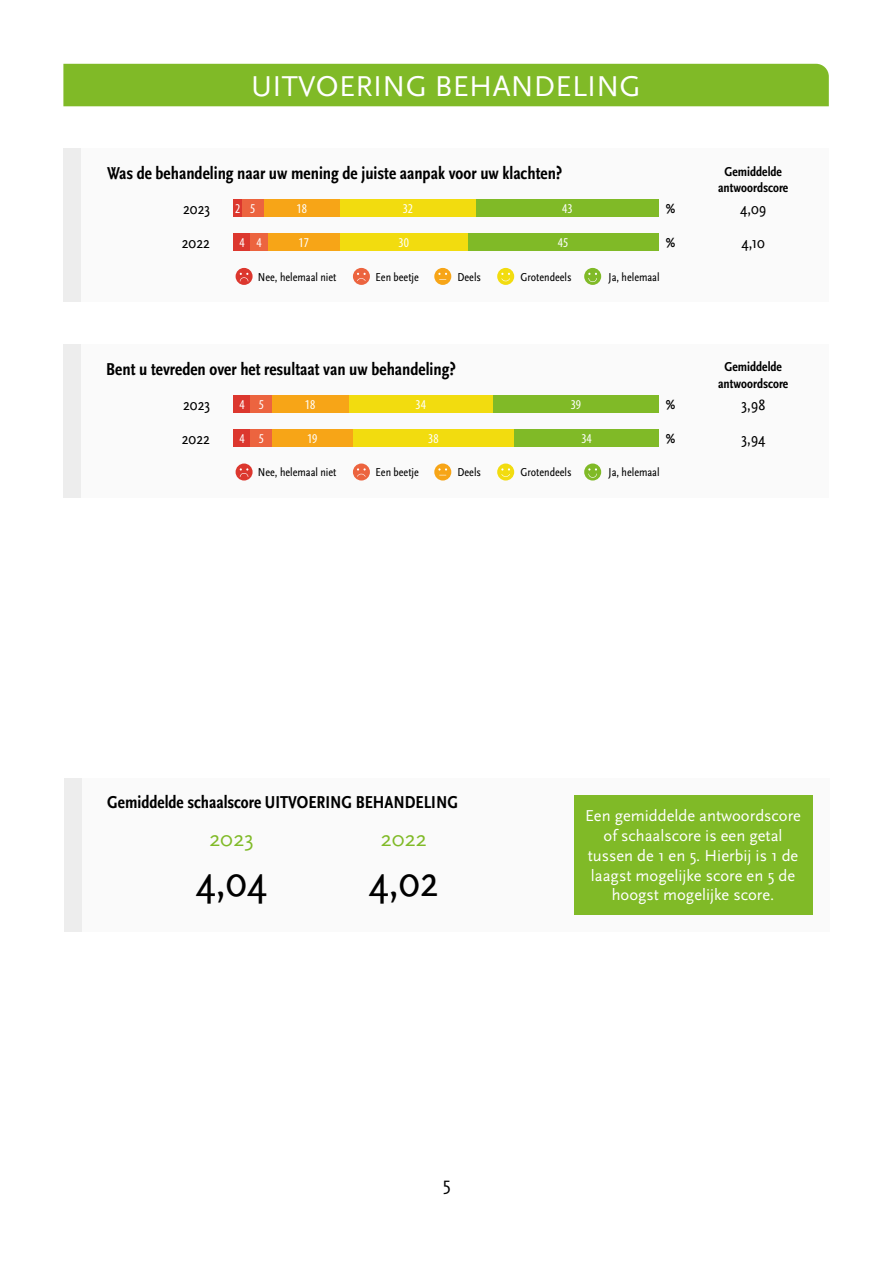
<style>
.page{position:relative;width:893px;height:1263px;background:#fff}
.page>*{position:absolute;margin:0;border:0;box-sizing:border-box;transform-origin:0 0}
.t1{font:condensed 45px "Scala Sans Pro";color:#000}
.t2{font:30px "Scala Sans Pro";letter-spacing:.01em;color:#fff}
.t3{font:22.5px "Scala Sans Pro";color:#80ba27}
.t4{font:19.5px "Scala Sans Pro";color:#000}
.t5{font:700 condensed 18px "Scala Sans Pro";color:#000}
.t6{font:16.5px/19.8px "Scala Sans Pro";color:#fff;text-align:center}
.t7{font:condensed 16.5px "Scala Sans Pro";color:#000}
.t8{font:700 condensed 13.5px/16.2px "Scala Sans Pro";color:#000;text-align:center}
.t9{font:condensed 13.5px "Myriad Pro";color:#fff}
.t10{font:condensed 12px "Scala Sans Pro";color:#000}
</style>
<div class="page">
<div style="left:63px;top:64px;width:766px;height:42px;background:#80ba27"></div>
<div style="left:64px;top:778px;width:766px;height:153px;background:#fafafa"></div>
<div style="left:64px;top:914px;width:17px;height:17px;background:#ededed"></div>
<div style="left:64px;top:778px;width:17px;height:17px;background:#ededed"></div>
<div style="left:64px;top:795px;width:17px;height:17px;background:#ededed"></div>
<div style="left:64px;top:812px;width:17px;height:17px;background:#ededed"></div>
<div style="left:64px;top:829px;width:17px;height:17px;background:#ededed"></div>
<div style="left:64px;top:846px;width:17px;height:17px;background:#ededed"></div>
<div style="left:64px;top:863px;width:17px;height:17px;background:#ededed"></div>
<div style="left:64px;top:880px;width:17px;height:17px;background:#ededed"></div>
<div style="left:64px;top:897px;width:17px;height:17px;background:#ededed"></div>
<div style="left:63px;top:149px;width:766px;height:153px;background:#fafafa"></div>
<svg style="left:236px;top:268px;width:17px;height:17px"></svg>
<svg style="left:240px;top:273px;width:8px;height:8px"></svg>
<div style="left:353px;top:268px;width:17px;height:17px;background:#ec643f;border-radius:50%"></div>
<svg style="left:357px;top:273px;width:9px;height:8px"></svg>
<div style="left:434px;top:268px;width:17px;height:17px;background:#f7a517;border-radius:50%"></div>
<svg style="left:438px;top:273px;width:9px;height:7px"></svg>
<div style="left:497px;top:268px;width:17px;height:17px;background:#f2dc0f;border-radius:50%"></div>
<svg style="left:501px;top:273px;width:9px;height:8px"></svg>
<div style="left:584px;top:268px;width:17px;height:17px;background:#80ba27;border-radius:50%"></div>
<svg style="left:588px;top:273px;width:9px;height:9px"></svg>
<div style="left:63px;top:285px;width:17px;height:17px;background:#ededed"></div>
<div style="left:63px;top:149px;width:17px;height:17px;background:#ededed"></div>
<div style="left:63px;top:166px;width:17px;height:17px;background:#ededed"></div>
<div style="left:63px;top:183px;width:17px;height:17px;background:#ededed"></div>
<div style="left:63px;top:200px;width:17px;height:17px;background:#ededed"></div>
<div style="left:63px;top:217px;width:17px;height:17px;background:#ededed"></div>
<div style="left:63px;top:234px;width:17px;height:17px;background:#ededed"></div>
<div style="left:63px;top:251px;width:17px;height:17px;background:#ededed"></div>
<div style="left:63px;top:268px;width:17px;height:17px;background:#ededed"></div>
<div style="left:63px;top:344px;width:766px;height:153px;background:#fafafa"></div>
<div style="left:236px;top:463px;width:17px;height:17px;background:#dc372e;border-radius:50%"></div>
<svg style="left:240px;top:468px;width:8px;height:9px"></svg>
<div style="left:353px;top:463px;width:17px;height:17px;background:#ec643f;border-radius:50%"></div>
<svg style="left:357px;top:468px;width:9px;height:9px"></svg>
<div style="left:434px;top:463px;width:17px;height:17px;background:#f7a517;border-radius:50%"></div>
<svg style="left:438px;top:468px;width:9px;height:8px"></svg>
<div style="left:497px;top:463px;width:17px;height:17px;background:#f2dc0f;border-radius:50%"></div>
<svg style="left:501px;top:468px;width:9px;height:9px"></svg>
<div style="left:584px;top:463px;width:17px;height:17px;background:#80ba27;border-radius:50%"></div>
<svg style="left:588px;top:468px;width:9px;height:10px"></svg>
<div style="left:63px;top:480px;width:17px;height:17px;background:#ededed"></div>
<div style="left:63px;top:344px;width:17px;height:17px;background:#ededed"></div>
<div style="left:63px;top:361px;width:17px;height:17px;background:#ededed"></div>
<div style="left:63px;top:378px;width:17px;height:17px;background:#ededed"></div>
<div style="left:63px;top:395px;width:17px;height:17px;background:#ededed"></div>
<div style="left:63px;top:412px;width:17px;height:17px;background:#ededed"></div>
<div style="left:63px;top:429px;width:17px;height:17px;background:#ededed"></div>
<div style="left:63px;top:446px;width:17px;height:17px;background:#ededed"></div>
<div style="left:63px;top:463px;width:17px;height:17px;background:#ededed"></div>
<div style="left:574px;top:795px;width:238px;height:119px;background:#80ba27"></div>
<div style="left:493px;top:395px;width:166px;height:17px;background:#80ba27"></div>
<div style="left:348px;top:395px;width:145px;height:17px;background:#f2dc0f"></div>
<div style="left:234px;top:395px;width:17px;height:17px;background:#dc372e"></div>
<div style="left:272px;top:395px;width:76px;height:17px;background:#f7a517"></div>
<div style="left:251px;top:395px;width:21px;height:17px;background:#ec643f"></div>
<div style="left:476px;top:200px;width:183px;height:17px;background:#80ba27"></div>
<div style="left:340px;top:200px;width:136px;height:17px;background:#f2dc0f"></div>
<div style="left:234px;top:200px;width:8px;height:17px;background:#dc372e"></div>
<div style="left:263px;top:200px;width:77px;height:17px;background:#f7a517"></div>
<div style="left:242px;top:200px;width:21px;height:17px;background:#ec643f"></div>
<div style="left:514px;top:429px;width:145px;height:17px;background:#80ba27"></div>
<div style="left:353px;top:429px;width:161px;height:17px;background:#f2dc0f"></div>
<div style="left:234px;top:429px;width:17px;height:17px;background:#dc372e"></div>
<div style="left:272px;top:429px;width:81px;height:17px;background:#f7a517"></div>
<div style="left:251px;top:429px;width:21px;height:17px;background:#ec643f"></div>
<div style="left:467px;top:234px;width:192px;height:17px;background:#80ba27"></div>
<div style="left:340px;top:234px;width:127px;height:17px;background:#f2dc0f"></div>
<div style="left:234px;top:234px;width:17px;height:17px;background:#dc372e"></div>
<div style="left:268px;top:234px;width:72px;height:17px;background:#f7a517"></div>
<div style="left:251px;top:234px;width:17px;height:17px;background:#ec643f"></div>
<h2 class="t2" style="left:251px;top:69px;width:391px">UITVOERING BEHANDELING</h2>
<p class="t5" style="left:107px;top:163px;width:457px">Was de behandeling naar uw mening de juiste aanpak voor uw klachten?</p>
<p class="t8" style="left:718px;top:163px;width:72px">Gemiddelde antwoordscore</p>
<p class="t7" style="left:183px;top:200px;width:29px">2023</p>
<p class="t8" style="left:666px;top:201px;width:11px">%</p>
<p class="t7" style="left:740px;top:200px;width:28px">4,09</p>
<p class="t9" style="left:235px;top:201px;width:22px">2 5</p>
<p class="t9" style="left:296px;top:201px;width:12px">18</p>
<p class="t9" style="left:403px;top:201px;width:12px">32</p>
<p class="t9" style="left:562px;top:201px;width:12px">43</p>
<p class="t7" style="left:182px;top:234px;width:30px">2022</p>
<p class="t8" style="left:666px;top:235px;width:11px">%</p>
<p class="t7" style="left:741px;top:234px;width:25px">4,10</p>
<p class="t9" style="left:240px;top:235px;width:24px">4 4</p>
<p class="t9" style="left:299px;top:235px;width:12px">17</p>
<p class="t9" style="left:398px;top:235px;width:12px">30</p>
<p class="t9" style="left:558px;top:235px;width:12px">45</p>
<p class="t10" style="left:258px;top:270px;width:80px">Nee, helemaal niet</p>
<p class="t10" style="left:375px;top:270px;width:45px">Een beetje</p>
<p class="t10" style="left:457px;top:270px;width:25px">Deels</p>
<p class="t10" style="left:520px;top:270px;width:53px">Grotendeels</p>
<p class="t10" style="left:609px;top:270px;width:53px">Ja, helemaal</p>
<p class="t5" style="left:106px;top:358px;width:351px">Bent u tevreden over het resultaat van uw behandeling?</p>
<p class="t8" style="left:718px;top:359px;width:72px">Gemiddelde antwoordscore</p>
<p class="t7" style="left:183px;top:395px;width:29px">2023</p>
<p class="t9" style="left:240px;top:396px;width:26px">4 5</p>
<p class="t9" style="left:305px;top:396px;width:12px">18</p>
<p class="t9" style="left:415px;top:396px;width:12px">34</p>
<p class="t9" style="left:571px;top:396px;width:12px">39</p>
<p class="t8" style="left:666px;top:397px;width:11px">%</p>
<p class="t7" style="left:741px;top:395px;width:26px">3,98</p>
<p class="t7" style="left:182px;top:429px;width:30px">2022</p>
<p class="t9" style="left:240px;top:430px;width:26px">4 5</p>
<p class="t9" style="left:307px;top:430px;width:12px">19</p>
<p class="t9" style="left:428px;top:430px;width:12px">38</p>
<p class="t9" style="left:581px;top:430px;width:12px">34</p>
<p class="t8" style="left:666px;top:431px;width:11px">%</p>
<p class="t7" style="left:741px;top:429px;width:26px">3,94</p>
<p class="t10" style="left:258px;top:466px;width:80px">Nee, helemaal niet</p>
<p class="t10" style="left:375px;top:466px;width:45px">Een beetje</p>
<p class="t10" style="left:457px;top:466px;width:25px">Deels</p>
<p class="t10" style="left:520px;top:466px;width:53px">Grotendeels</p>
<p class="t10" style="left:609px;top:466px;width:53px">Ja, helemaal</p>
<p class="t5" style="left:107px;top:792px;width:352px">Gemiddelde schaalscore UITVOERING BEHANDELING</p>
<p class="t3" style="left:209px;top:825px;width:46px">2023</p>
<h1 class="t1" style="left:196px;top:856px;width:73px">4,04</h1>
<p class="t3" style="left:381px;top:825px;width:48px">2022</p>
<h1 class="t1" style="left:369px;top:856px;width:72px">4,02</h1>
<p class="t4" style="left:442px;top:1172px;width:10px">5</p>
<p class="t6" style="left:585px;top:806px;width:217px">Een gemiddelde antwoordscore of schaalscore is een getal tussen de 1 en 5. Hierbij is 1 de laagst mogelijke score en 5 de hoogst mogelijke score.</p>
</div>
